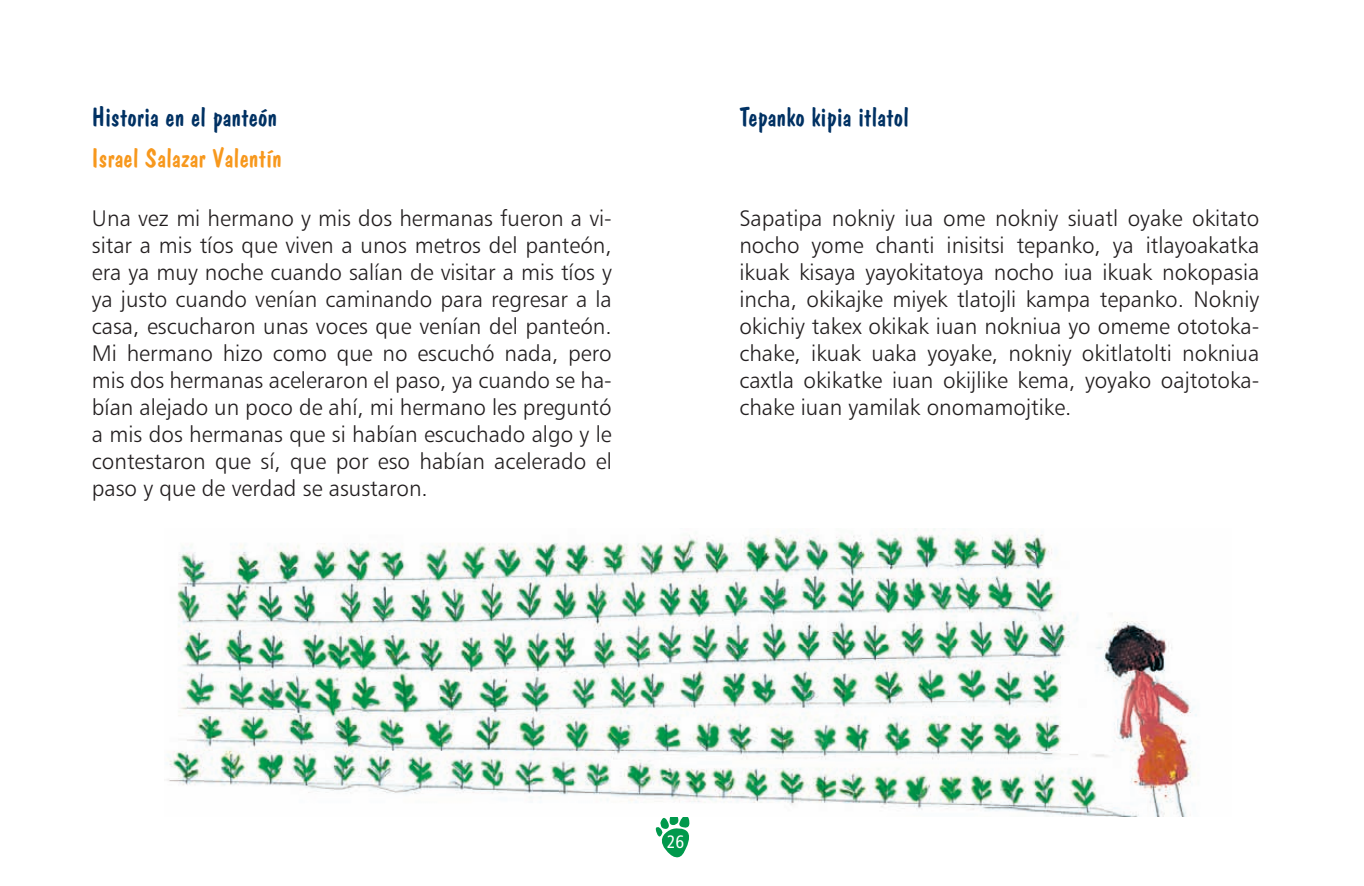
<style>
.page{position:relative;width:1364px;height:886px;background:#fff}
.page>*{position:absolute;margin:0;border:0;box-sizing:border-box;transform-origin:0 0}
.cuento{font:27px "Dom Casual BT";color:#003163}
.autores{font:27px "Dom Casual BT";color:#f7981d}
.cuerpo_de_texto{font:22.5px/27px "Humanist 777 BT Light B";color:#231f20;text-align:justify}
.t1{font:18px "Humanist 777 BT Roman Condensed B";color:#fff}
</style>
<div class="page">
<svg style="left:655px;top:817px;width:35px;height:41px"></svg>
<img style="left:167px;top:528px;width:1030px;height:288px">
<p class="cuento" style="left:92px;top:100px;width:187px">Historia en el panteón</p>
<p class="autores" style="left:92px;top:141px;width:192px">Israel Salazar Valentín</p>
<p class="cuerpo_de_texto" style="left:92px;top:204px;width:521px">Una vez mi hermano y mis dos hermanas fueron a vi&shy;sitar a mis tíos que viven a unos metros del panteón, era ya muy noche cuando salían de visitar a mis tíos y ya justo cuando venían caminando para regresar a la casa, escucharon unas voces que venían del panteón.<br>Mi hermano hizo como que no escuchó nada, pero mis dos hermanas aceleraron el paso, ya cuando se ha&shy;bían alejado un poco de ahí, mi hermano les preguntó a mis dos hermanas que si habían escuchado algo y le contestaron que sí, que por eso habían acelerado el paso y que de verdad se asustaron.</p>
<p class="cuento" style="left:739px;top:100px;width:171px">Tepanko kipia itlatol</p>
<p class="cuerpo_de_texto" style="left:739px;top:204px;width:521px">Sapatipa nokniy iua ome nokniy siuatl oyake okitato nocho yome chanti inisitsi tepanko, ya itlayoakatka ikuak kisaya yayokitatoya nocho iua ikuak nokopasia incha, okikajke miyek tlatojli kampa tepanko. Nokniy okichiy takex okikak iuan nokniua yo omeme ototoka&shy;chake, ikuak uaka yoyake, nokniy okitlatolti nokniua caxtla okikatke iuan okijlike kema, yoyako oajtotoka&shy;chake iuan yamilak onomamojtike.</p>
<p class="t1" style="left:667px;top:830px;width:19px">26</p>
</div>
